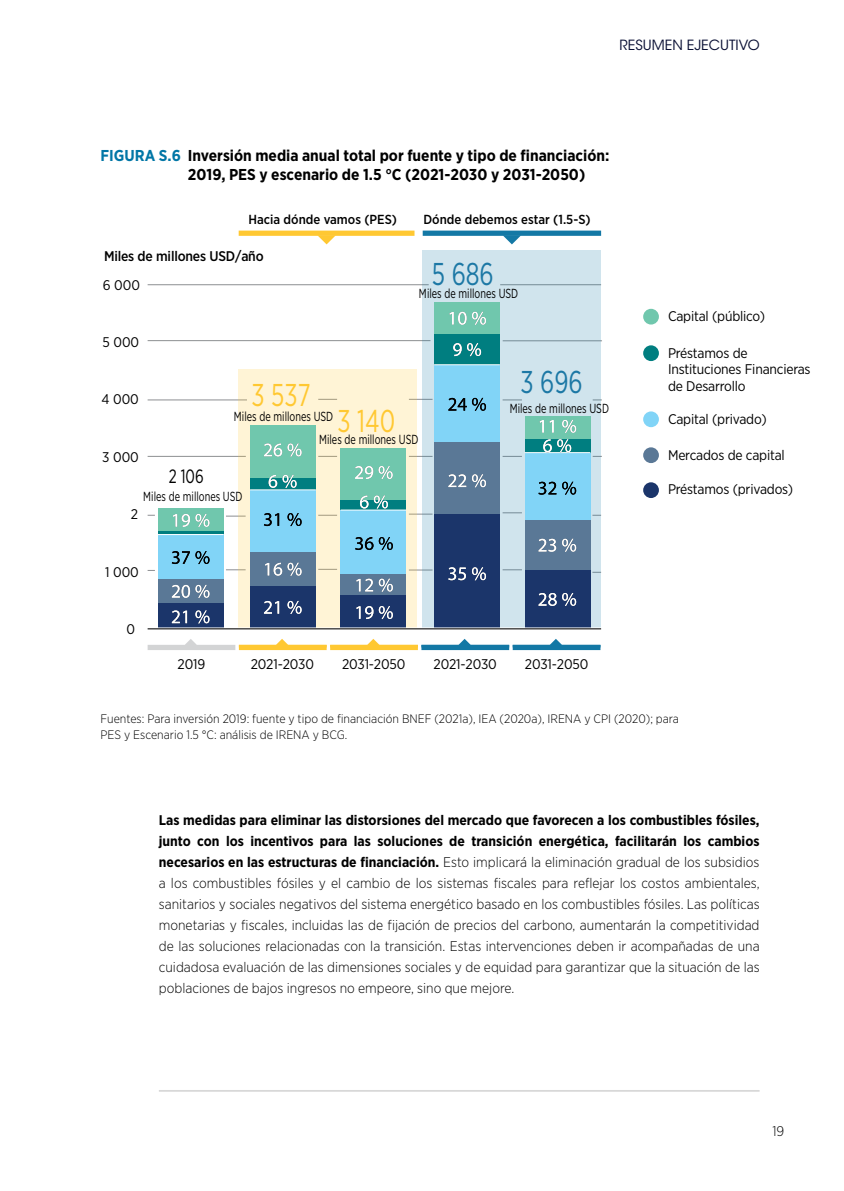
<style>
.page{position:relative;width:844px;height:1191px;background:#fff}
.page>*{position:absolute;margin:0;border:0;box-sizing:border-box;transform-origin:0 0}
.t1{font:31.5px "Gotham Narrow";color:#ffc832;scale:.8 1}
.t2{font:31.5px "Gotham Narrow";color:#1c78a5;scale:.8 1}
.t3{font:19.25px "Gotham Narrow";color:#000;scale:.8 1}
.t4{font:700 15.75px/18.9px "Gotham Narrow";color:#000}
.t5{font:300 14px/21px "Gotham Narrow";color:#000;text-align:justify}
.t6{font:14px/16.8px "Gotham Narrow";letter-spacing:-.015em;color:#000}
.t7{font:500 14px "Gotham Narrow";letter-spacing:-.015em;color:#000}
.t8{font:14px "ITC Avant Garde Std";color:#090f34}
.t9{font:13.12px/23.6px "Gotham Narrow";color:#000;scale:.8 1}
.t10{font:500 13.12px "Gotham Narrow";color:#000}
.t11{font:300 12.25px/15.8px "Gotham Narrow";color:#000}
.s1{color:#0076a6}
.s2{font-weight:700}
</style>
<div class="page">
<hr style="left:148px;top:284px;width:280px;height:1px;background:#939598">
<hr style="left:148px;top:340px;width:282px;height:1px;background:#939598">
<hr style="left:148px;top:399px;width:99px;height:1px;background:#939598">
<hr style="left:502px;top:340px;width:100px;height:1px;background:#939598">
<hr style="left:148px;top:456px;width:98px;height:1px;background:#939598">
<svg style="left:226px;top:569px;width:12px;height:1px"></svg>
<svg style="left:226px;top:515px;width:12px;height:1px"></svg>
<div style="left:643px;top:482px;width:15px;height:16px;background:#1b356a;border-radius:50%"></div>
<div style="left:643px;top:447px;width:15px;height:16px;background:#5a7896;border-radius:50%"></div>
<div style="left:643px;top:309px;width:15px;height:15px;background:#70c7ad;border-radius:50%"></div>
<div style="left:643px;top:411px;width:15px;height:16px;background:#81d4f7;border-radius:50%"></div>
<div style="left:643px;top:345px;width:15px;height:16px;background:#007e80;border-radius:50%"></div>
<div style="left:422px;top:250px;width:179px;height:379px;background:#d0e4ed"></div>
<div style="left:238px;top:370px;width:178px;height:259px;background:#fff4d6"></div>
<svg style="left:148px;top:639px;width:452px;height:11px"></svg>
<div style="left:239px;top:645px;width:87px;height:5px;background:#ffc832"></div>
<div style="left:330px;top:645px;width:88px;height:5px;background:#ffc832"></div>
<div style="left:421px;top:645px;width:88px;height:5px;background:#1378a5"></div>
<div style="left:512px;top:645px;width:88px;height:5px;background:#1378a5"></div>
<div style="left:158px;top:508px;width:65px;height:23px;background:#70c7ad"></div>
<div style="left:250px;top:426px;width:65px;height:52px;background:#70c7ad"></div>
<div style="left:341px;top:448px;width:65px;height:52px;background:#70c7ad"></div>
<div style="left:434px;top:302px;width:65px;height:32px;background:#70c7ad"></div>
<div style="left:524px;top:416px;width:66px;height:23px;background:#70c7ad"></div>
<hr style="left:158px;top:531px;width:65px;height:3px;background:#007e80">
<div style="left:250px;top:478px;width:65px;height:12px;background:#007e80"></div>
<div style="left:341px;top:500px;width:65px;height:10px;background:#007e80"></div>
<div style="left:434px;top:334px;width:65px;height:31px;background:#007e80"></div>
<div style="left:524px;top:439px;width:66px;height:13px;background:#007e80"></div>
<div style="left:158px;top:534px;width:65px;height:45px;background:#81d4f7"></div>
<div style="left:250px;top:490px;width:65px;height:62px;background:#81d4f7"></div>
<div style="left:341px;top:510px;width:65px;height:64px;background:#81d4f7"></div>
<div style="left:434px;top:365px;width:65px;height:77px;background:#81d4f7"></div>
<div style="left:524px;top:452px;width:66px;height:68px;background:#81d4f7"></div>
<hr style="left:158px;top:534px;width:65px;height:1px;background:#fff">
<hr style="left:250px;top:489px;width:65px;height:1px;background:#fff">
<hr style="left:341px;top:509px;width:65px;height:1px;background:#fff">
<hr style="left:434px;top:364px;width:65px;height:1px;background:#fff">
<hr style="left:524px;top:452px;width:66px;height:1px;background:#fff">
<div style="left:158px;top:579px;width:65px;height:25px;background:#5a7896"></div>
<div style="left:250px;top:552px;width:65px;height:34px;background:#5a7896"></div>
<div style="left:341px;top:574px;width:65px;height:22px;background:#5a7896"></div>
<div style="left:434px;top:442px;width:65px;height:72px;background:#5a7896"></div>
<div style="left:524px;top:520px;width:66px;height:50px;background:#5a7896"></div>
<div style="left:158px;top:604px;width:65px;height:25px;background:#1b356a"></div>
<div style="left:250px;top:586px;width:65px;height:43px;background:#1b356a"></div>
<div style="left:341px;top:596px;width:65px;height:33px;background:#1b356a"></div>
<div style="left:434px;top:514px;width:65px;height:115px;background:#1b356a"></div>
<div style="left:524px;top:570px;width:66px;height:59px;background:#1b356a"></div>
<hr style="left:148px;top:627px;width:453px;height:3px;background:#fff">
<hr style="left:148px;top:628px;width:453px;height:1px;background:#000">
<svg style="left:173px;top:514px;width:36px;height:13px"></svg>
<svg style="left:264px;top:443px;width:37px;height:13px"></svg>
<svg style="left:355px;top:466px;width:37px;height:13px"></svg>
<svg style="left:268px;top:475px;width:28px;height:13px"></svg>
<svg style="left:360px;top:495px;width:28px;height:13px"></svg>
<svg style="left:543px;top:439px;width:28px;height:13px"></svg>
<svg style="left:538px;top:482px;width:38px;height:13px"></svg>
<svg style="left:538px;top:539px;width:38px;height:13px"></svg>
<svg style="left:538px;top:593px;width:38px;height:13px"></svg>
<svg style="left:355px;top:537px;width:38px;height:13px"></svg>
<svg style="left:356px;top:578px;width:37px;height:13px"></svg>
<svg style="left:356px;top:606px;width:37px;height:13px"></svg>
<svg style="left:448px;top:567px;width:38px;height:13px"></svg>
<svg style="left:448px;top:474px;width:38px;height:13px"></svg>
<svg style="left:448px;top:398px;width:38px;height:13px"></svg>
<svg style="left:453px;top:343px;width:28px;height:13px"></svg>
<svg style="left:449px;top:312px;width:37px;height:13px"></svg>
<svg style="left:539px;top:420px;width:37px;height:13px"></svg>
<svg style="left:264px;top:513px;width:37px;height:13px"></svg>
<svg style="left:265px;top:563px;width:36px;height:12px"></svg>
<svg style="left:264px;top:601px;width:37px;height:13px"></svg>
<svg style="left:172px;top:551px;width:37px;height:13px"></svg>
<svg style="left:172px;top:585px;width:37px;height:13px"></svg>
<svg style="left:172px;top:610px;width:37px;height:13px"></svg>
<svg style="left:318px;top:236px;width:17px;height:8px"></svg>
<svg style="left:503px;top:236px;width:18px;height:8px"></svg>
<div style="left:238px;top:231px;width:176px;height:5px;background:#ffc832"></div>
<div style="left:422px;top:231px;width:179px;height:5px;background:#1378a5"></div>
<hr style="left:159px;top:1090px;width:600px;height:1px;background:#d8d8d8">
<p class="t8" style="left:619px;top:36px;width:141px">RESUMEN EJECUTIVO</p>
<p class="t4" style="left:188px;top:146px;width:423px;text-indent:-87px"><span class="s1">FIGURA S.6</span> Inversión media anual total por fuente y tipo de financiación:<br>2019, PES y escenario de 1.5 °C (2021-2030 y 2031-2050)</p>
<p class="t10" style="left:248px;top:211px;width:150px">Hacia dónde vamos (PES)</p>
<p class="t10" style="left:423px;top:211px;width:169px">Dónde debemos estar (1.5-S)</p>
<p class="t7" style="left:104px;top:247px;width:161px">Miles de millones USD/año</p>
<p class="t6" style="left:103px;top:276px;width:39px">6 000</p>
<p class="t6" style="left:102px;top:333px;width:38px">5 000</p>
<h1 class="t2" style="left:431px;top:255px;width:79px">5 686</h1>
<p class="t9" style="left:419px;top:281px;width:126px">Miles de millones USD</p>
<p class="t6" style="left:101px;top:391px;width:39px">4 000</p>
<p class="t6" style="left:102px;top:448px;width:38px">3 000</p>
<h2 class="t3" style="left:169px;top:465px;width:45px">2 106</h2>
<h1 class="t1" style="left:251px;top:375px;width:75px">3 537</h1>
<h1 class="t1" style="left:337px;top:401px;width:74px">3 140</h1>
<p class="t9" style="left:319px;top:404px;width:126px;text-indent:-85px">Miles de millones USD<br>Miles de millones USD</p>
<p class="t9" style="left:143px;top:484px;width:126px">Miles de millones USD</p>
<p class="t6" style="left:131px;top:506px;width:9px">2</p>
<p class="t6" style="left:105px;top:563px;width:35px">1 000</p>
<p class="t6" style="left:126px;top:620px;width:10px">0</p>
<h1 class="t2" style="left:520px;top:362px;width:79px">3 696</h1>
<p class="t9" style="left:509px;top:396px;width:126px">Miles de millones USD</p>
<p class="t6" style="left:178px;top:655px;width:29px">2019</p>
<p class="t6" style="left:251px;top:655px;width:65px">2021-2030</p>
<p class="t6" style="left:342px;top:655px;width:65px">2031-2050</p>
<p class="t6" style="left:433px;top:655px;width:65px">2021-2030</p>
<p class="t6" style="left:524px;top:655px;width:65px">2031-2050</p>
<p class="t6" style="left:667px;top:307px;width:99px">Capital (público)</p>
<p class="t6" style="left:667px;top:344px;width:144px">Préstamos de<br>Instituciones Financieras de Desarrollo</p>
<p class="t6" style="left:667px;top:410px;width:100px">Capital (privado)</p>
<p class="t6" style="left:667px;top:446px;width:118px">Mercados de capital</p>
<p class="t6" style="left:667px;top:481px;width:127px">Préstamos (privados)</p>
<p class="t11" style="left:100px;top:710px;width:579px">Fuentes: Para inversión 2019: fuente y tipo de financiación BNEF (2021a), IEA (2020a), IRENA y CPI (2020); para<br>PES y Escenario 1.5 °C: análisis de IRENA y BCG.</p>
<p class="t5" style="left:159px;top:809px;width:602px"><span class="s2">Las medidas para eliminar las distorsiones del mercado que favorecen a los combustibles fósiles, junto con los incentivos para las soluciones de transición energética, facilitarán los cambios necesarios en las estructuras de financiación.</span> Esto implicará la eliminación gradual de los subsidios a los combustibles fósiles y el cambio de los sistemas fiscales para reflejar los costos ambientales, sanitarios y sociales negativos del sistema energético basado en los combustibles fósiles. Las políticas monetarias y fiscales, incluidas las de fijación de precios del carbono, aumentarán la competitividad de las soluciones relacionadas con la transición. Estas intervenciones deben ir acompañadas de una cuidadosa evaluación de las dimensiones sociales y de equidad para garantizar que la situación de las poblaciones de bajos ingresos no empeore, sino que mejore.</p>
<p class="t5" style="left:772px;top:1120px;width:13px">19</p>
</div>
